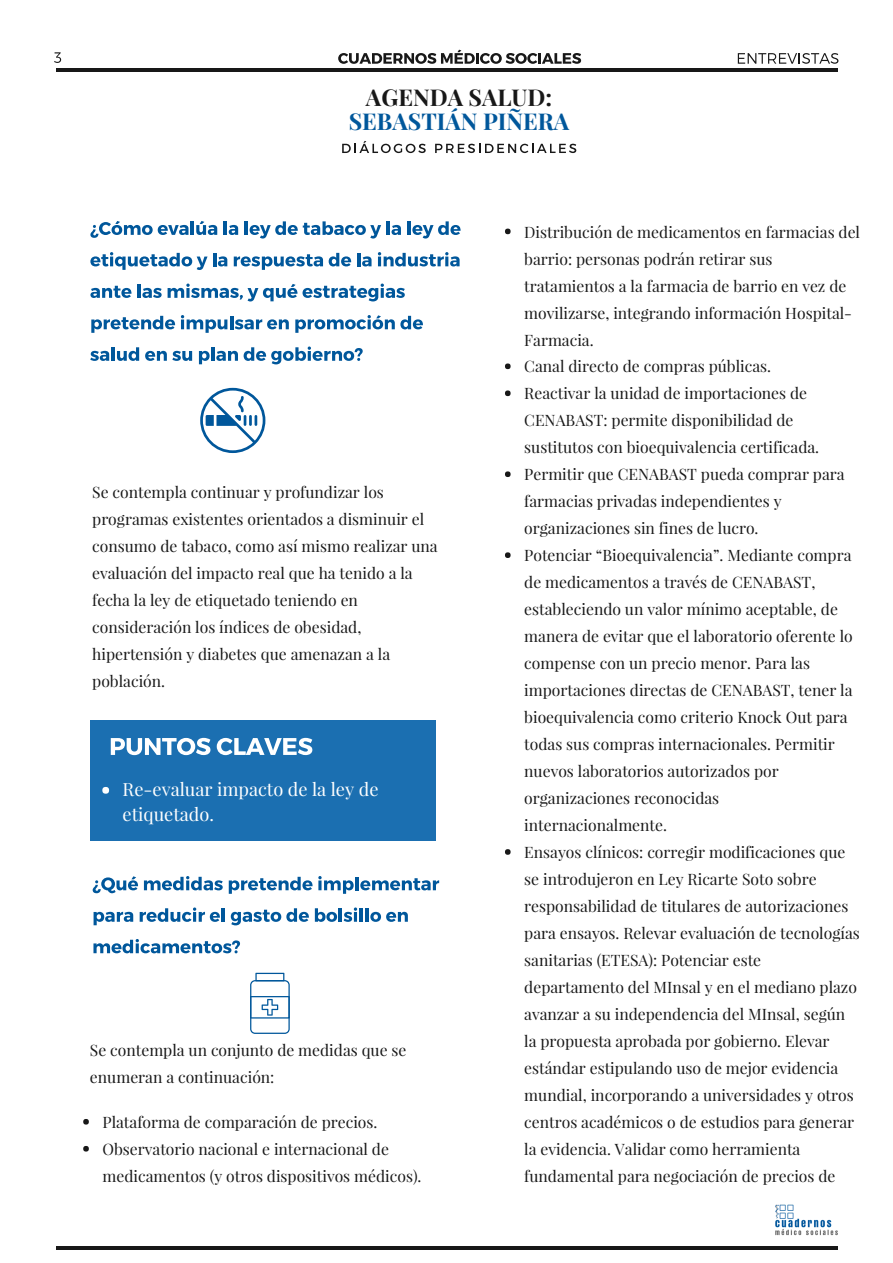
<style>
.page{position:relative;width:893px;height:1263px;background:#fff}
.page>*{position:absolute;margin:0;border:0;box-sizing:border-box;transform-origin:0 0}
.t1{font:700 23.1px "Playfair Display";color:#00579b}
.t2{font:700 23.1px "Playfair Display";color:#181818}
.t3{font:18.15px/24.8px "Playfair Display";color:#fff}
.t4{font:15.75px/27px "Playfair Display";color:#181818}
</style>
<div class="page">
<svg style="left:342px;top:141px;width:83px;height:12px"></svg>
<svg style="left:435px;top:144px;width:141px;height:9px"></svg>
<svg style="left:54px;top:52px;width:7px;height:11px"></svg>
<svg style="left:737px;top:53px;width:101px;height:11px"></svg>
<svg style="left:338px;top:50px;width:243px;height:14px"></svg>
<hr style="left:56px;top:69px;width:781px;height:3px;background:#181818">
<hr style="left:56px;top:1247px;width:781px;height:3px;background:#181818">
<svg style="left:90px;top:221px;width:98px;height:17px"></svg>
<hr style="left:191px;top:221px;width:3px;height:14px;background:#00579b">
<svg style="left:196px;top:221px;width:21px;height:14px"></svg>
<hr style="left:224px;top:221px;width:3px;height:14px;background:#00579b">
<svg style="left:229px;top:225px;width:9px;height:10px"></svg>
<hr style="left:245px;top:221px;width:3px;height:14px;background:#00579b">
<svg style="left:249px;top:221px;width:132px;height:18px"></svg>
<hr style="left:386px;top:221px;width:3px;height:14px;background:#00579b">
<svg style="left:391px;top:225px;width:10px;height:10px"></svg>
<hr style="left:407px;top:221px;width:3px;height:14px;background:#00579b">
<svg style="left:412px;top:221px;width:49px;height:18px"></svg>
<svg style="left:90px;top:252px;width:117px;height:18px"></svg>
<svg style="left:213px;top:253px;width:14px;height:13px"></svg>
<svg style="left:234px;top:253px;width:117px;height:17px"></svg>
<svg style="left:357px;top:253px;width:14px;height:13px"></svg>
<svg style="left:378px;top:252px;width:81px;height:14px"></svg>
<svg style="left:90px;top:286px;width:42px;height:12px"></svg>
<hr style="left:137px;top:284px;width:4px;height:14px;background:#00579b">
<svg style="left:142px;top:284px;width:263px;height:17px"></svg>
<svg style="left:91px;top:316px;width:84px;height:17px"></svg>
<svg style="left:181px;top:315px;width:108px;height:18px"></svg>
<svg style="left:295px;top:315px;width:128px;height:18px"></svg>
<svg style="left:90px;top:351px;width:19px;height:10px"></svg>
<hr style="left:111px;top:347px;width:4px;height:14px;background:#00579b">
<svg style="left:117px;top:347px;width:22px;height:14px"></svg>
<svg style="left:145px;top:351px;width:47px;height:10px"></svg>
<svg style="left:199px;top:351px;width:10px;height:13px"></svg>
<hr style="left:211px;top:347px;width:3px;height:14px;background:#00579b">
<svg style="left:216px;top:346px;width:147px;height:18px"></svg>
<img style="left:775px;top:1204px;width:63px;height:31px">
<svg style="left:93px;top:876px;width:45px;height:17px"></svg>
<svg style="left:144px;top:876px;width:79px;height:14px"></svg>
<svg style="left:229px;top:876px;width:210px;height:18px"></svg>
<svg style="left:94px;top:912px;width:39px;height:13px"></svg>
<svg style="left:140px;top:907px;width:80px;height:15px"></svg>
<hr style="left:222px;top:908px;width:3px;height:14px;background:#00579b">
<svg style="left:231px;top:908px;width:78px;height:17px"></svg>
<svg style="left:315px;top:908px;width:22px;height:14px"></svg>
<hr style="left:339px;top:908px;width:3px;height:14px;background:#00579b">
<svg style="left:343px;top:907px;width:14px;height:15px"></svg>
<hr style="left:359px;top:908px;width:4px;height:14px;background:#00579b">
<hr style="left:365px;top:908px;width:3px;height:14px;background:#00579b">
<svg style="left:370px;top:912px;width:38px;height:10px"></svg>
<svg style="left:93px;top:939px;width:147px;height:14px"></svg>
<svg style="left:83px;top:1119px;width:6px;height:5px"></svg>
<svg style="left:83px;top:1146px;width:6px;height:5px"></svg>
<svg style="left:505px;top:229px;width:5px;height:5px"></svg>
<svg style="left:505px;top:363px;width:5px;height:6px"></svg>
<svg style="left:505px;top:390px;width:5px;height:6px"></svg>
<svg style="left:505px;top:471px;width:5px;height:6px"></svg>
<svg style="left:505px;top:552px;width:5px;height:6px"></svg>
<svg style="left:505px;top:849px;width:5px;height:6px"></svg>
<svg style="left:200px;top:388px;width:65px;height:65px"></svg>
<svg style="left:250px;top:973px;width:40px;height:61px"></svg>
<div style="left:90px;top:721px;width:345px;height:120px;background:#1b6fb1"></div>
<svg style="left:111px;top:738px;width:99px;height:17px"></svg>
<svg style="left:217px;top:738px;width:95px;height:17px"></svg>
<div style="left:102px;top:787px;width:7px;height:7px;background:#fff;border-radius:50%"></div>
<h1 class="t2" style="left:366px;top:81px;width:188px">AGENDA SALUD:</h1>
<h1 class="t1" style="left:349px;top:105px;width:222px">SEBASTIÁN PIÑERA</h1>
<p class="t4" style="left:92px;top:478px;width:347px">Se contempla continuar y profundizar los programas existentes orientados a disminuir el consumo de tabaco, como así mismo realizar una evaluación del impacto real que ha tenido a la fecha la ley de etiquetado teniendo en consideración los índices de obesidad, hipertensión y diabetes que amenazan a la población.</p>
<p class="t3" style="left:123px;top:776px;width:257px">Re-evaluar impacto de la ley de etiquetado.</p>
<p class="t4" style="left:90px;top:1036px;width:318px">Se contempla un conjunto de medidas que se enumeran a continuación:</p>
<p class="t4" style="left:102px;top:1108px;width:320px">Plataforma de comparación de precios.<br>Observatorio nacional e internacional de medicamentos (y otros dispositivos médicos).</p>
<p class="t4" style="left:524px;top:218px;width:337px">Distribución de medicamentos en farmacias del barrio: personas podrán retirar sus tratamientos a la farmacia de barrio en vez de movilizarse, integrando información Hospital-Farmacia.<br>Canal directo de compras públicas.<br>Reactivar la unidad de importaciones de CENABAST: permite disponibilidad de sustitutos con bioequivalencia certificada.<br>Permitir que CENABAST pueda comprar para farmacias privadas independientes y organizaciones sin fines de lucro.<br>Potenciar “Bioequivalencia”. Mediante compra de medicamentos a través de CENABAST, estableciendo un valor mínimo aceptable, de manera de evitar que el laboratorio oferente lo compense con un precio menor. Para las importaciones directas de CENABAST, tener la bioequivalencia como criterio Knock Out para todas sus compras internacionales. Permitir nuevos laboratorios autorizados por organizaciones reconocidas internacionalmente.<br>Ensayos clínicos: corregir modificaciones que se introdujeron en Ley Ricarte Soto sobre responsabilidad de titulares de autorizaciones para ensayos. Relevar evaluación de tecnologías sanitarias (ETESA): Potenciar este departamento del MInsal y en el mediano plazo avanzar a su independencia del MInsal, según la propuesta aprobada por gobierno. Elevar estándar estipulando uso de mejor evidencia mundial, incorporando a universidades y otros centros académicos o de estudios para generar la evidencia. Validar como herramienta fundamental para negociación de precios de</p>
</div>
